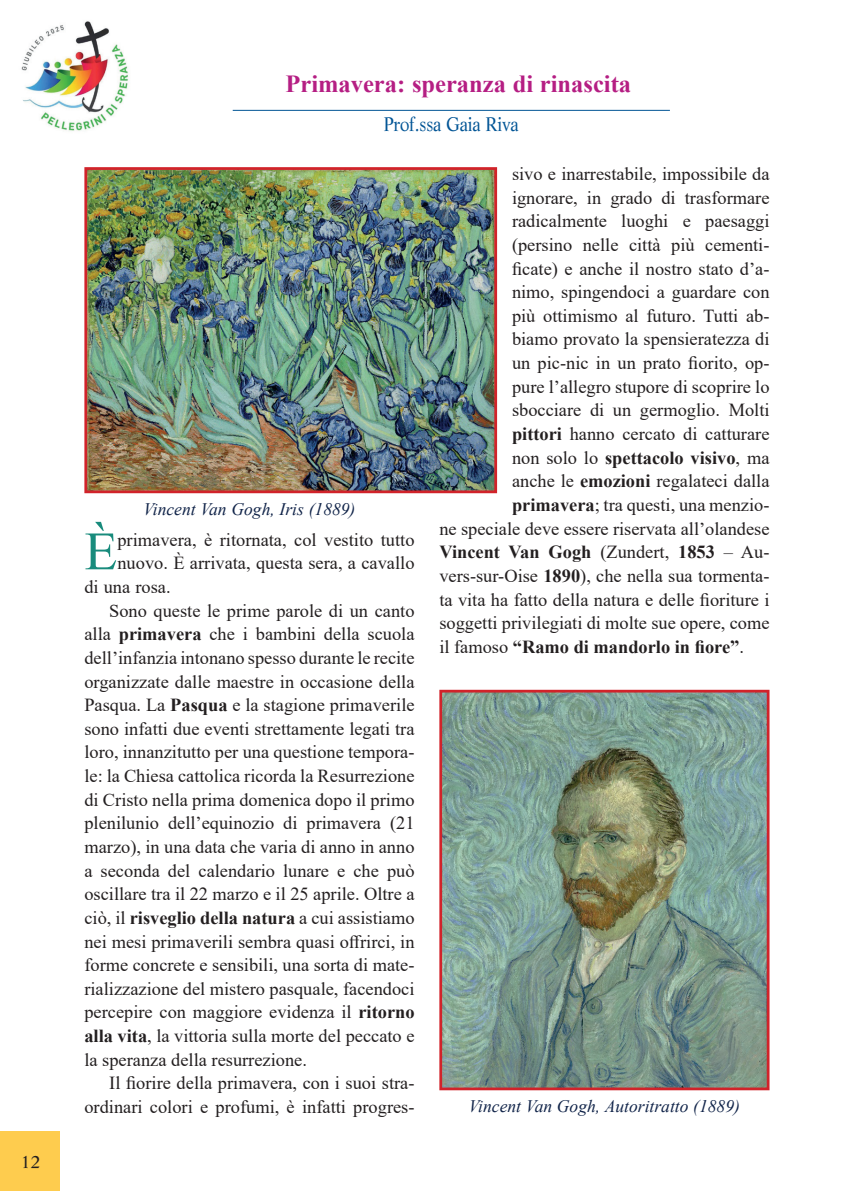
<style>
.page{position:relative;width:844px;height:1191px;background:#fff}
.page>*{position:absolute;margin:0;border:0;box-sizing:border-box;transform-origin:0 0}
.t1{font:54.07px "Times New Roman";color:#188b7c}
.t2{font:700 24.5px "Times New Roman";color:#b51e83}
.t3{font:19.25px "Life";letter-spacing:-.01em;color:#005495;scale:.9 1}
.t4{font:18.38px "Times New Roman";color:#231f20}
.t5{font:700 18.38px "Times New Roman";color:#231f20}
.t6{font:italic 17.5px "Times New Roman";color:#12254a}
.t7{font:17.5px "Life";color:#231f20}
.s1{font-weight:700}
.s2{font-weight:400}
</style>
<div class="page">
<div style="left:0;top:1131px;width:60px;height:60px;background:#fecc4e"></div>
<img style="left:21px;top:21px;width:108px;height:110px">
<img style="left:88px;top:171px;width:405px;height:318px">
<div style="left:84px;top:167px;width:413px;height:326px;border:3px solid #d1232a"></div>
<img style="left:443px;top:694px;width:322px;height:392px">
<div style="left:439px;top:690px;width:330px;height:400px;border:3px solid #d1232a"></div>
<hr style="left:233px;top:110px;width:436px;height:1px;background:#005495">
<p class="t7" style="left:21px;top:1151px;width:21px">12</p>
<h2 class="t2" style="left:285px;top:66px;width:347px">Primavera: speranza di rinascita</h2>
<p class="t3" style="left:383px;top:112px;width:151px">Prof.ssa Gaia Riva</p>
<p class="t6" style="left:143px;top:497px;width:213px">Vincent Van Gogh, Iris (1889)</p>
<h1 class="t1" style="left:84px;top:513px;width:35px">È</h1>
<p class="t4" style="left:117px;top:526px;width:298px">primavera, è ritornata, col vestito tutto</p>
<p class="t4" style="left:117px;top:550px;width:298px">nuovo. È arrivata, questa sera, a cavallo</p>
<p class="t4" style="left:84px;top:574px;width:88px">di una rosa.</p>
<p class="t4" style="left:109px;top:597px;width:307px">Sono queste le prime parole di un canto</p>
<p class="t4" style="left:84px;top:621px;width:331px">alla <span class="s1">primavera</span> che i bambini della scuola</p>
<p class="t4" style="left:84px;top:645px;width:331px">dell’infanzia intonano spesso durante le recite</p>
<p class="t4" style="left:84px;top:668px;width:331px">organizzate dalle maestre in occasione della</p>
<p class="t4" style="left:84px;top:692px;width:331px">Pasqua. La <span class="s1">Pasqua</span> e la stagione primaverile</p>
<p class="t4" style="left:84px;top:715px;width:331px">sono infatti due eventi strettamente legati tra</p>
<p class="t4" style="left:84px;top:739px;width:331px">loro, innanzitutto per una questione tempora-</p>
<p class="t4" style="left:84px;top:763px;width:331px">le: la Chiesa cattolica ricorda la Resurrezione</p>
<p class="t4" style="left:84px;top:786px;width:331px">di Cristo nella prima domenica dopo il primo</p>
<p class="t4" style="left:84px;top:810px;width:331px">plenilunio dell’equinozio di primavera (21</p>
<p class="t4" style="left:84px;top:834px;width:331px">marzo), in una data che varia di anno in anno</p>
<p class="t4" style="left:84px;top:857px;width:331px">a seconda del calendario lunare e che può</p>
<p class="t4" style="left:84px;top:881px;width:331px">oscillare tra il 22 marzo e il 25 aprile. Oltre a</p>
<p class="t4" style="left:84px;top:904px;width:331px">ciò, il <span class="s1">risveglio della natura</span> a cui assistiamo</p>
<p class="t4" style="left:84px;top:928px;width:331px">nei mesi primaverili sembra quasi offrirci, in</p>
<p class="t4" style="left:84px;top:952px;width:331px">forme concrete e sensibili, una sorta di mate-</p>
<p class="t4" style="left:84px;top:975px;width:331px">rializzazione del mistero pasquale, facendoci</p>
<p class="t4" style="left:84px;top:999px;width:331px">percepire con maggiore evidenza il <span class="s1">ritorno</span></p>
<p class="t4" style="left:84px;top:1023px;width:331px"><span class="s1">alla vita</span>, la vittoria sulla morte del peccato e</p>
<p class="t4" style="left:84px;top:1046px;width:224px">la speranza della resurrezione.</p>
<p class="t4" style="left:109px;top:1070px;width:307px">Il fiorire della primavera, con i suoi stra-</p>
<p class="t4" style="left:84px;top:1093px;width:331px">ordinari colori e profumi, è infatti progres-</p>
<p class="t4" style="left:512px;top:161px;width:259px">sivo e inarrestabile, impossibile da</p>
<p class="t4" style="left:512px;top:184px;width:259px">ignorare, in grado di trasformare</p>
<p class="t4" style="left:512px;top:208px;width:259px">radicalmente luoghi e paesaggi</p>
<p class="t4" style="left:512px;top:232px;width:259px">(persino nelle città più cementi-</p>
<p class="t4" style="left:512px;top:255px;width:259px">ficate) e anche il nostro stato d’a-</p>
<p class="t4" style="left:512px;top:279px;width:259px">nimo, spingendoci a guardare con</p>
<p class="t4" style="left:512px;top:303px;width:259px">più ottimismo al futuro. Tutti ab-</p>
<p class="t4" style="left:512px;top:326px;width:259px">biamo provato la spensieratezza di</p>
<p class="t4" style="left:512px;top:350px;width:259px">un pic-nic in un prato fiorito, op-</p>
<p class="t4" style="left:512px;top:374px;width:259px">pure l’allegro stupore di scoprire lo</p>
<p class="t4" style="left:512px;top:397px;width:259px">sbocciare di un germoglio. Molti</p>
<p class="t4" style="left:512px;top:421px;width:259px"><span class="s1">pittori</span> hanno cercato di catturare</p>
<p class="t5" style="left:512px;top:444px;width:259px"><span class="s2">non solo lo</span> spettacolo visivo<span class="s2">, ma</span></p>
<p class="t4" style="left:512px;top:468px;width:259px">anche le <span class="s1">emozioni</span> regalateci dalla</p>
<p class="t4" style="left:512px;top:492px;width:259px"><span class="s1">primavera</span>; tra questi, una menzio-</p>
<p class="t4" style="left:439px;top:515px;width:331px">ne speciale deve essere riservata all’olandese</p>
<p class="t5" style="left:439px;top:539px;width:331px">Vincent Van Gogh <span class="s2">(Zundert,</span> 1853 <span class="s2">– Au-</span></p>
<p class="t4" style="left:439px;top:563px;width:331px">vers-sur-Oise <span class="s1">1890</span>), che nella sua tormenta-</p>
<p class="t4" style="left:439px;top:586px;width:331px">ta vita ha fatto della natura e delle fioriture i</p>
<p class="t4" style="left:439px;top:610px;width:331px">soggetti privilegiati di molte sue opere, come</p>
<p class="t5" style="left:439px;top:633px;width:306px"><span class="s2">il famoso</span> “Ramo di mandorlo in fiore”<span class="s2">.</span></p>
<p class="t6" style="left:469px;top:1094px;width:272px">Vincent Van Gogh, Autoritratto (1889)</p>
</div>
